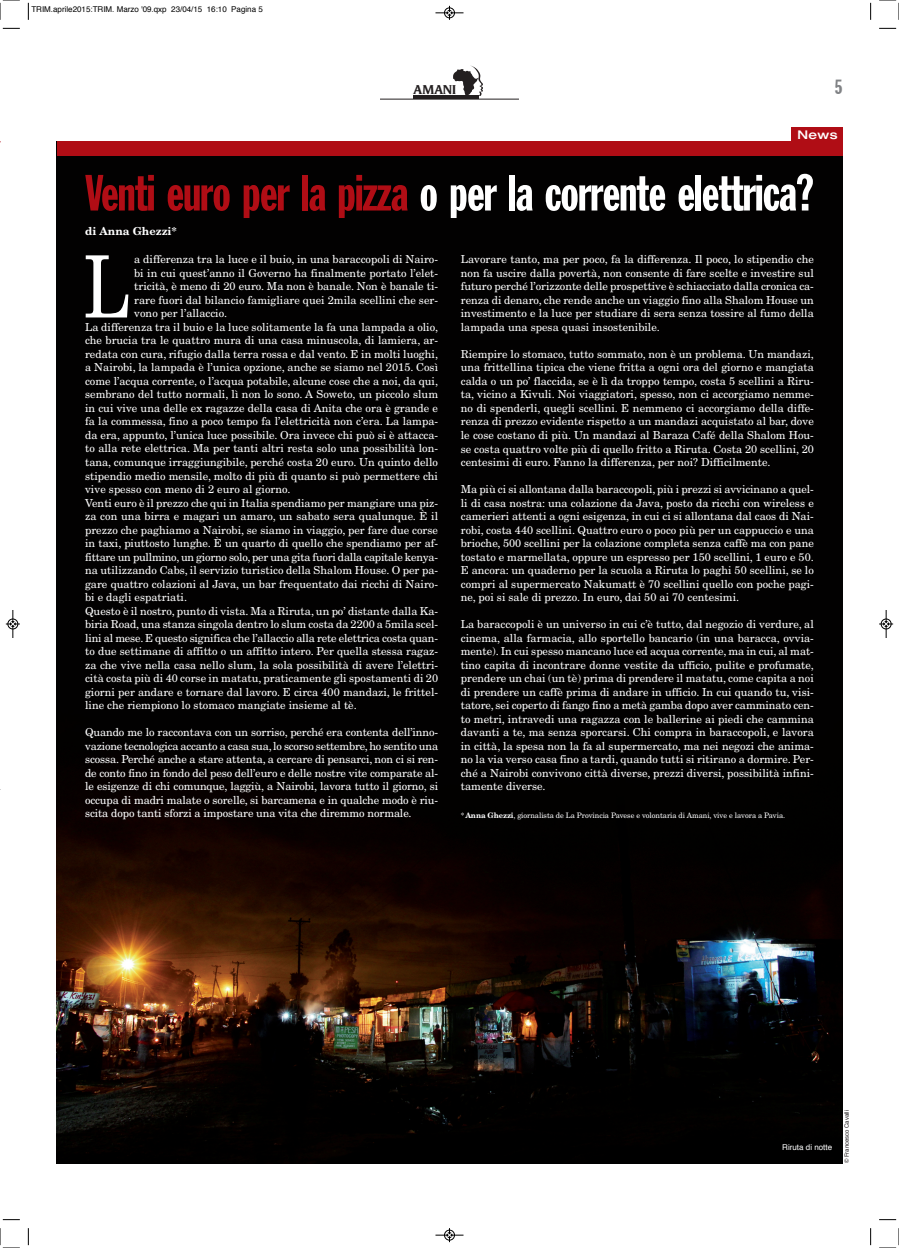
<style>
.page{position:relative;width:899px;height:1248px;background:#fff}
.page>*{position:absolute;margin:0;border:0;box-sizing:border-box;transform-origin:0 0}
.t1{font:86px "New Century Schlbk";color:#fff;scale:.81 1}
.t2{font:50px "Franklin Gothic Extra Cond";letter-spacing:-.015em;color:#fff}
.t3{font:20px "Franklin Gothic Extra Cond";color:#808285}
.t4{font:italic 700 14px "Novarese";letter-spacing:-.015em;color:#231f20}
.t5{font:500 expanded 12px "Helvetica Neue";color:#fff}
.t6{font:11px/13.5px "New Century Schlbk";color:#fff;text-align:justify}
.t7{font:11px "New Century Schlbk";letter-spacing:-.02em;color:#fff}
.t8{font:700 11px "New Century Schlbk";color:#fff}
.t9{font:8px "Helvetica";color:#000}
.t10{font:8px "Helvetica";color:#fff}
.t11{font:7.5px "New Century Schlbk";letter-spacing:-.01em;color:#fff}
.t12{font:6px "Helvetica";letter-spacing:-.005em;color:#231f20}
.s1{color:#b00d15}
.s2{font-size:51px}
.s3{font-weight:700}
</style>
<div class="page">
<img style="left:57px;top:156px;width:785px;height:1007px">
<div style="left:57px;top:142px;width:785px;height:14px;background:#b00d15"></div>
<div style="left:791px;top:128px;width:51px;height:14px;background:#b00d15"></div>
<hr style="left:380px;top:99px;width:139px;height:1px;background:#231f20">
<hr style="left:413px;top:95px;width:65px;height:4px;background:#231f20">
<img style="left:478px;top:72px;width:4px;height:24px">
<img style="left:454px;top:65px;width:25px;height:30px">
<svg style="left:28px;top:3px;width:1px;height:17px"></svg>
<svg style="left:3px;top:28px;width:17px;height:1px"></svg>
<svg style="left:870px;top:3px;width:1px;height:17px"></svg>
<svg style="left:879px;top:28px;width:17px;height:1px"></svg>
<svg style="left:28px;top:1228px;width:1px;height:16px"></svg>
<svg style="left:3px;top:1219px;width:17px;height:1px"></svg>
<svg style="left:870px;top:1228px;width:1px;height:16px"></svg>
<svg style="left:879px;top:1219px;width:17px;height:1px"></svg>
<svg style="left:0;top:0;width:20px;height:20px"></svg>
<svg style="left:879px;top:0;width:20px;height:20px"></svg>
<svg style="left:0;top:1228px;width:20px;height:20px"></svg>
<svg style="left:879px;top:1228px;width:20px;height:20px"></svg>
<svg style="left:435px;top:6px;width:28px;height:14px"></svg>
<svg style="left:435px;top:1228px;width:28px;height:13px"></svg>
<svg style="left:6px;top:610px;width:14px;height:28px"></svg>
<svg style="left:879px;top:610px;width:14px;height:28px"></svg>
<p class="t9" style="left:31px;top:6px;width:233px">TRIM.aprile2015:TRIM. Marzo '09.qxp 23/04/15 16:10 Pagina 5</p>
<p class="t4" style="left:413px;top:83px;width:45px">AMANI</p>
<h3 class="t3" style="left:835px;top:78px;width:9px">5</h3>
<p class="t5" style="left:797px;top:130px;width:42px">News</p>
<h2 class="t2" style="left:85px;top:169px;width:730px"><span class="s1">Venti euro per la pizza</span> o per la corrente elettri<span class="s2">ca?</span></h2>
<p class="t8" style="left:85px;top:227px;width:94px">di Anna Ghezzi*</p>
<h1 class="t1" style="left:84px;top:254px;width:59px">L</h1>
<p class="t6" style="left:134px;top:254px;width:305px">a differenza tra la luce e il buio, in una baraccopoli di Nairo-</p>
<p class="t6" style="left:134px;top:267px;width:305px">bi in cui quest’anno il Governo ha finalmente portato l’elet-</p>
<p class="t6" style="left:134px;top:281px;width:305px">tricità, è meno di 20 euro. Ma non è banale. Non è banale ti-</p>
<p class="t6" style="left:134px;top:294px;width:305px">rare fuori dal bilancio famigliare quei 2mila scellini che ser-</p>
<p class="t6" style="left:134px;top:308px;width:94px">vono per l’allaccio.</p>
<p class="t6" style="left:85px;top:321px;width:354px">La differenza tra il buio e la luce solitamente la fa una lampada a olio,</p>
<p class="t6" style="left:85px;top:335px;width:354px">che brucia tra le quattro mura di una casa minuscola, di lamiera, ar-</p>
<p class="t6" style="left:85px;top:348px;width:354px">redata con cura, rifugio dalla terra rossa e dal vento. E in molti luoghi,</p>
<p class="t6" style="left:85px;top:362px;width:354px">a Nairobi, la lampada è l’unica opzione, anche se siamo nel 2015. Così</p>
<p class="t6" style="left:85px;top:375px;width:354px">come l’acqua corrente, o l’acqua potabile, alcune cose che a noi, da qui,</p>
<p class="t6" style="left:85px;top:389px;width:354px">sembrano del tutto normali, lì non lo sono. A Soweto, un piccolo slum</p>
<p class="t6" style="left:85px;top:402px;width:354px">in cui vive una delle ex ragazze della casa di Anita che ora è grande e</p>
<p class="t6" style="left:85px;top:416px;width:354px">fa la commessa, fino a poco tempo fa l’elettricità non c’era. La lampa-</p>
<p class="t6" style="left:85px;top:429px;width:355px">da era, appunto, l’unica luce possibile. Ora invece chi può si è attacca-</p>
<p class="t6" style="left:85px;top:443px;width:354px">to alla rete elettrica. Ma per tanti altri resta solo una possibilità lon-</p>
<p class="t6" style="left:85px;top:456px;width:354px">tana, comunque irraggiungibile, perché costa 20 euro. Un quinto dello</p>
<p class="t6" style="left:85px;top:470px;width:354px">stipendio medio mensile, molto di più di quanto si può permettere chi</p>
<p class="t6" style="left:85px;top:483px;width:207px">vive spesso con meno di 2 euro al giorno.</p>
<p class="t6" style="left:85px;top:497px;width:354px">Venti euro è il prezzo che qui in Italia spendiamo per mangiare una piz-</p>
<p class="t6" style="left:85px;top:510px;width:354px">za con una birra e magari un amaro, un sabato sera qualunque. È il</p>
<p class="t6" style="left:85px;top:524px;width:354px">prezzo che paghiamo a Nairobi, se siamo in viaggio, per fare due corse</p>
<p class="t6" style="left:85px;top:537px;width:354px">in taxi, piuttosto lunghe. È un quarto di quello che spendiamo per af-</p>
<p class="t7" style="left:85px;top:552px;width:354px">fittare un pullmino, un giorno solo, per una gita fuori dalla capitale kenya-</p>
<p class="t6" style="left:85px;top:564px;width:354px">na utilizzando Cabs, il servizio turistico della Shalom House. O per pa-</p>
<p class="t6" style="left:85px;top:578px;width:354px">gare quattro colazioni al Java, un bar frequentato dai ricchi di Nairo-</p>
<p class="t6" style="left:85px;top:591px;width:104px">bi e dagli espatriati.</p>
<p class="t6" style="left:85px;top:605px;width:354px">Questo è il nostro, punto di vista. Ma a Riruta, un po’ distante dalla Ka-</p>
<p class="t6" style="left:85px;top:618px;width:354px">biria Road, una stanza singola dentro lo slum costa da 2200 a 5mila scel-</p>
<p class="t6" style="left:85px;top:632px;width:354px">lini al mese. E questo significa che l’allaccio alla rete elettrica costa quan-</p>
<p class="t6" style="left:85px;top:645px;width:354px">to due settimane di affitto o un affitto intero. Per quella stessa ragaz-</p>
<p class="t6" style="left:85px;top:659px;width:354px">za che vive nella casa nello slum, la sola possibilità di avere l’elettri-</p>
<p class="t6" style="left:85px;top:672px;width:354px">cità costa più di 40 corse in matatu, praticamente gli spostamenti di 20</p>
<p class="t6" style="left:85px;top:686px;width:354px">giorni per andare e tornare dal lavoro. E circa 400 mandazi, le frittel-</p>
<p class="t6" style="left:85px;top:699px;width:273px">line che riempiono lo stomaco mangiate insieme al tè.</p>
<p class="t6" style="left:85px;top:726px;width:354px">Quando me lo raccontava con un sorriso, perché era contenta dell’inno&shy;vazione tecnologica accanto a casa sua, lo scorso settembre, ho sentito una scossa. Perché anche a stare attenta, a cercare di pensarci, non ci si ren&shy;de conto fino in fondo del peso dell’euro e delle nostre vite comparate al&shy;le esigenze di chi comunque, laggiù, a Nairobi, lavora tutto il giorno, si occupa di madri malate o sorelle, si barcamena e in qualche modo è riu&shy;scita dopo tanti sforzi a impostare una vita che diremmo normale.</p>
<p class="t6" style="left:461px;top:254px;width:354px">Lavorare tanto, ma per poco, fa la differenza. Il poco, lo stipendio che non fa uscire dalla povertà, non consente di fare scelte e investire sul futuro perché l’orizzonte delle prospettive è schiacciato dalla cronica ca&shy;renza di denaro, che rende anche un viaggio fino alla Shalom House un investimento e la luce per studiare di sera senza tossire al fumo della lampada una spesa quasi insostenibile.</p>
<p class="t6" style="left:461px;top:348px;width:354px">Riempire lo stomaco, tutto sommato, non è un problema. Un mandazi, una frittellina tipica che viene fritta a ogni ora del giorno e mangiata calda o un po’ flaccida, se è lì da troppo tempo, costa 5 scellini a Riru&shy;ta, vicino a Kivuli. Noi viaggiatori, spesso, non ci accorgiamo nemme&shy;no di spenderli, quegli scellini. E nemmeno ci accorgiamo della diffe&shy;renza di prezzo evidente rispetto a un mandazi acquistato al bar, dove le cose costano di più. Un mandazi al Baraza Café della Shalom Hou&shy;se costa quattro volte più di quello fritto a Riruta. Costa 20 scellini, 20 centesimi di euro. Fanno la differenza, per noi? Difficilmente.</p>
<p class="t6" style="left:461px;top:483px;width:354px">Ma più ci si allontana dalla baraccopoli, più i prezzi si avvicinano a quel&shy;li di casa nostra: una colazione da Java, posto da ricchi con wireless e camerieri attenti a ogni esigenza, in cui ci si allontana dal caos di Nai&shy;robi, costa 440 scellini. Quattro euro o poco più per un cappuccio e una brioche, 500 scellini per la colazione completa senza caffè ma con pane tostato e marmellata, oppure un espresso per 150 scellini, 1 euro e 50.<br>E ancora: un quaderno per la scuola a Riruta lo paghi 50 scellini, se lo compri al supermercato Nakumatt è 70 scellini quello con poche pagi&shy;ne, poi si sale di prezzo. In euro, dai 50 ai 70 centesimi.</p>
<p class="t6" style="left:461px;top:618px;width:354px">La baraccopoli è un universo in cui c’è tutto, dal negozio di verdure, al cinema, alla farmacia, allo sportello bancario (in una baracca, ovvia&shy;mente). In cui spesso mancano luce ed acqua corrente, ma in cui, al mat&shy;tino capita di incontrare donne vestite da ufficio, pulite e profumate, prendere un chai (un tè) prima di prendere il matatu, come capita a noi di prendere un caffè prima di andare in ufficio. In cui quando tu, visi&shy;tatore, sei coperto di fango fino a metà gamba dopo aver camminato cen&shy;to metri, intravedi una ragazza con le ballerine ai piedi che cammina davanti a te, ma senza sporcarsi. Chi compra in baraccopoli, e lavora in città, la spesa non la fa al supermercato, ma nei negozi che anima&shy;no la via verso casa fino a tardi, quando tutti si ritirano a dormire. Per&shy;ché a Nairobi convivono città diverse, prezzi diversi, possibilità infini&shy;tamente diverse.</p>
<p class="t11" style="left:461px;top:812px;width:326px">*<span class="s3">Anna Ghezzi</span>, giornalista de La Provincia Pavese e volontaria di Amani, vive e lavora a Pavia.</p>
<p class="t10" style="left:782px;top:1143px;width:51px">Riruta di notte</p>
<p class="t12" style="left:844px;top:1163px;width:55px;rotate:-90deg">© Francesco Cavalli</p>
</div>
